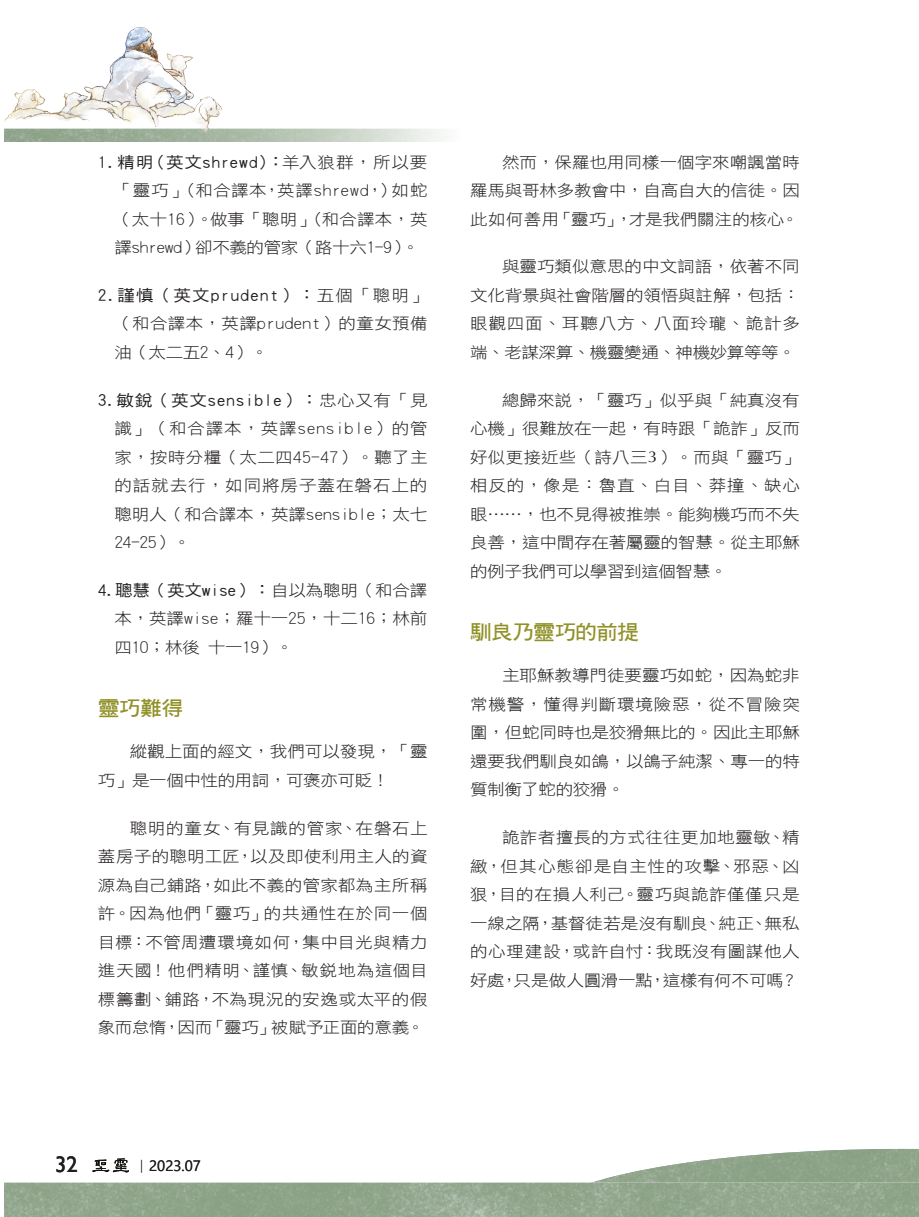
<style>
.page{position:relative;width:919px;height:1217px;background:#fff}
.page>*{position:absolute;margin:0;border:0;box-sizing:border-box;transform-origin:0 0}
.t1{font:22.5px "Gill Sans";color:#231f20}
.大標{font:20.25px "DF Hei W7 WIN BF";letter-spacing:-.03em;color:#919129;scale:1.08 1}
.Normal點{font:15.75px/28.5px "DF Hei W3 WIN BF";letter-spacing:-.01em;color:#231f20;text-align:justify;scale:1.11 1}
.t2{font:15px "Segoe UI";color:#231f20}
.s1{font-family:"DF Hei W5 WIN BF"}
.s2{font-family:"Optima"}
.s3{font-family:"Adobe Ming Std";font-weight:300}
</style>
<div class="page">
<img style="left:597px;top:1148px;width:321px;height:33px">
<svg style="left:92px;top:1158px;width:37px;height:14px"></svg>
<img style="left:4px;top:1181px;width:914px;height:35px">
<img style="left:4px;top:27px;width:440px;height:114px">
<p class="Normal點" style="left:114px;top:148px;width:284px;text-indent:-16px"><span class="s1">1.精明（英文shrewd）：</span>羊入狼群，所以要「靈巧」（和合譯本，英譯shrewd，）如蛇（太十16）。做事「聰明」（和合譯本，英譯shrewd）卻不義的管家（路十六1-9）。</p>
<p class="Normal點" style="left:114px;top:281px;width:284px;text-indent:-16px"><span class="s1">2.謹慎（英文prudent）：</span>五個「聰明」（和合譯本，英譯prudent）的童女預備油（太二五2、4）。</p>
<p class="Normal點" style="left:114px;top:385px;width:284px;text-indent:-16px"><span class="s1">3.敏銳（英文sensible）：</span>忠心又有「見識」（和合譯本，英譯sensible）的管家，按時分糧（太二四45-47）。聽了主的話就去行，如同將房子蓋在磐石上的聰明人（和合譯本，英譯sensible；太七24-25）。</p>
<p class="Normal點" style="left:114px;top:576px;width:283px;text-indent:-16px"><span class="s1">4.聰慧（英文wise）：</span>自以為聰明（和合譯本，英譯wise；羅十一25，十二16；林前四10；林後 十一19）。</p>
<p class="大標" style="left:98px;top:697px;width:80px">靈巧難得</p>
<p class="Normal點" style="left:98px;top:737px;width:298px;text-indent:32px">縱觀上面的經文，我們可以發現，「靈巧」是一個中性的用詞，可褒亦可貶！</p>
<p class="Normal點" style="left:98px;top:813px;width:298px;text-indent:32px">聰明的童女、有見識的管家、在磐石上蓋房子的聰明工匠，以及即使利用主人的資源為自己鋪路，如此不義的管家都為主所稱許。因為他們「靈巧」的共通性在於同一個目標：不管周遭環境如何，集中目光與精力進天國！他們精明、謹慎、敏銳地為這個目標籌劃、鋪路，不為現況的安逸或太平的假象而怠惰，因而「靈巧」被賦予正面的意義。</p>
<p class="Normal點" style="left:470px;top:148px;width:298px;text-indent:32px">然而，保羅也用同樣一個字來嘲諷當時羅馬與哥林多教會中，自高自大的信徒。因此如何善用「靈巧」，才是我們關注的核心。</p>
<p class="Normal點" style="left:470px;top:252px;width:298px;text-indent:32px">與靈巧類似意思的中文詞語，依著不同文化背景與社會階層的領悟與註解，包括：眼觀四面、耳聽八方、八面玲瓏、詭計多端、老謀深算、機靈變通、神機妙算等等。</p>
<p class="Normal點" style="left:470px;top:385px;width:298px;text-indent:32px">總歸來說，「靈巧」似乎與「純真沒有心機」很難放在一起，有時跟「詭詐」反而好似更接近些（詩八三<span class="s2">3</span>）。而與「靈巧」相反的，像是：魯直、白目、莽撞、缺心眼……，也不見得被推崇。能夠機巧而不失良善，這中間存在著屬靈的智慧。從主耶穌的例子我們可以學習到這個智慧。</p>
<p class="大標" style="left:470px;top:621px;width:158px">馴良乃靈巧的前提</p>
<p class="Normal點" style="left:470px;top:661px;width:298px;text-indent:32px">主耶穌教導門徒要靈巧如蛇，因為蛇非常機警，懂得判斷環境險惡，從不冒險突圍，但蛇同時也是狡猾無比的。因此主耶穌還要我們馴良如鴿，以鴿子純潔、專一的特質制衡了蛇的狡猾。</p>
<p class="Normal點" style="left:470px;top:822px;width:298px;text-indent:32px">詭詐者擅長的方式往往更加地靈敏、精緻，但其心態卻是自主性的攻擊、邪惡、凶狠，目的在損人利己。靈巧與詭詐僅僅只是一線之隔，基督徒若是沒有馴良、純正、無私的心理建設，或許自忖：我既沒有圖謀他人好處，只是做人圓滑一點，這樣有何不可嗎？</p>
<p class="t1" style="left:55px;top:1150px;width:24px">32</p>
<p class="t2" style="left:134px;top:1151px;width:68px"><span class="s3">｜</span>2023.07</p>
</div>
